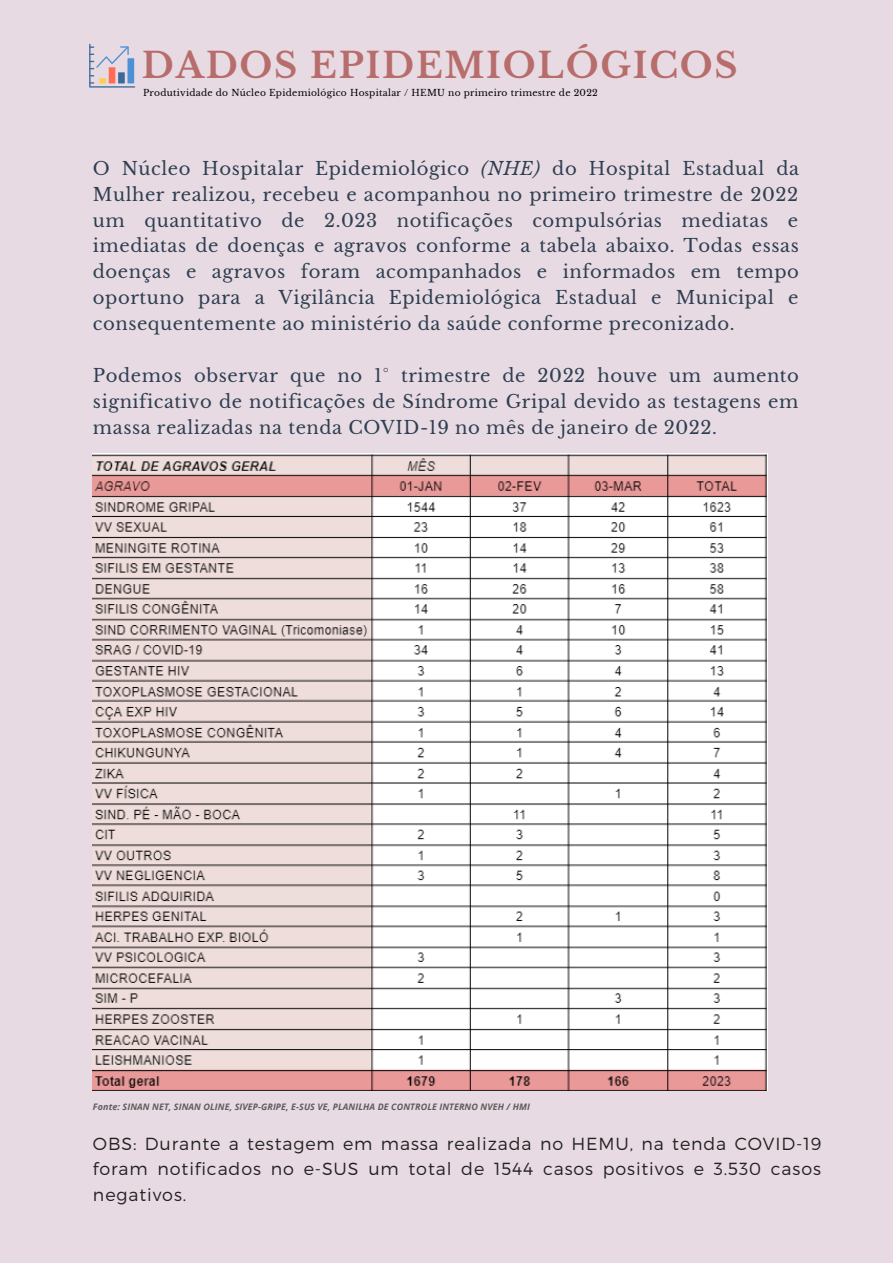
<style>
.page{position:relative;width:893px;height:1264px;background:#fff}
.page>*{position:absolute;margin:0;border:0;box-sizing:border-box;transform-origin:0 0}
.t1{font:700 34.95px "Libre Baskerville";letter-spacing:.05em;color:#b86d6d}
.t2{font:18px/25.8px "Libre Baskerville";letter-spacing:.03em;color:#2e3f52;text-align:justify}
.t3{font:300 17.55px/25.8px "Montserrat";letter-spacing:.05em;color:#222;text-align:justify}
.t4{font:9.15px "Libre Baskerville";letter-spacing:.03em;color:#000}
.t5{font:italic 700 9px "Open Sans";letter-spacing:.01em;color:#5d5d5d}
.s1{font-style:italic}
</style>
<div class="page">
<div style="left:0;top:0;width:892px;height:1262px;background:#e8dae2"></div>
<img style="left:93px;top:453px;width:674px;height:637px">
<svg style="left:89px;top:44px;width:46px;height:44px"></svg>
<h1 class="t1" style="left:142px;top:44px;width:597px">DADOS EPIDEMIOLÓGICOS</h1>
<p class="t4" style="left:143px;top:87px;width:456px">Produtividade do Núcleo Epidemiológico Hospitalar / HEMU no primeiro trimestre de 2022</p>
<p class="t2" style="left:93px;top:156px;width:707px">O Núcleo Hospitalar Epidemiológico <span class="s1">(NHE)</span> do Hospital Estadual da Mulher realizou, recebeu e acompanhou no primeiro trimestre de 2022 um quantitativo de 2.023 notificações compulsórias mediatas e imediatas de doenças e agravos conforme a tabela abaixo. Todas essas doenças e agravos foram acompanhados e informados em tempo oportuno para a Vigilância Epidemiológica Estadual e Municipal e consequentemente ao ministério da saúde conforme preconizado.</p>
<p class="t2" style="left:93px;top:362px;width:707px">Podemos observar que no 1° trimestre de 2022 houve um aumento significativo de notificações de Síndrome Gripal devido as testagens em massa realizadas na tenda COVID-19 no mês de janeiro de 2022.</p>
<p class="t5" style="left:93px;top:1100px;width:438px">Fonte: SINAN NET, SINAN OLINE, SIVEP-GRIPE, E-SUS VE, PLANILHA DE CONTROLE INTERNO NVEH / HMI</p>
<p class="t3" style="left:93px;top:1129px;width:729px">OBS: Durante a testagem em massa realizada no HEMU, na tenda COVID-19 foram notificados no e-SUS um total de 1544 casos positivos e 3.530 casos negativos.</p>
</div>
